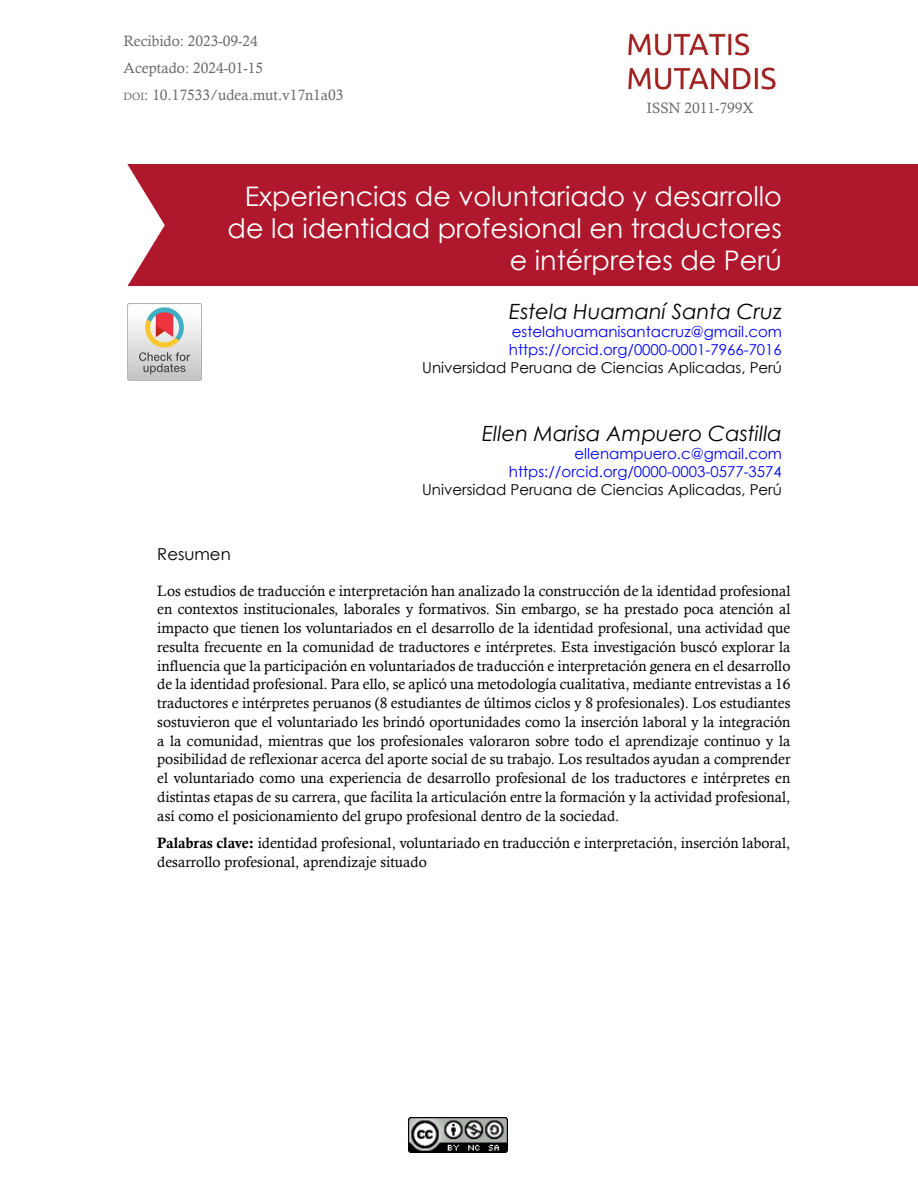
<style>
.page{position:relative;width:918px;height:1188px;background:#fff}
.page>*{position:absolute;margin:0;border:0;box-sizing:border-box;transform-origin:0 0}
.t1{font:27px/32.4px "Century Gothic";color:#fff;text-align:right}
.t2{font:italic 21px "Century Gothic";color:#000}
.t3{font:16.5px "Century Gothic";color:#000}
.t4{font:15px/18.8px "Calisto";color:#000;text-align:justify}
.t5{font:15px/18px "Century Gothic";color:#00f}
.t6{font:15px "Century Gothic";color:#000}
.t7{font:15px/27px "Calisto";color:#696969}
.t8{font:15px "Calisto";color:#6b6b6b}
.s1{font-size:10.5px}
.s2{font-family:"Calis MT Bol"}
</style>
<div class="page">
<img style="left:628px;top:33px;width:148px;height:57px">
<img style="left:409px;top:1118px;width:99px;height:35px">
<div style="left:100px;top:165px;width:818px;height:121px;background:#af182c"></div>
<svg style="left:100px;top:164px;width:65px;height:122px"></svg>
<img style="left:128px;top:303px;width:73px;height:78px">
<p class="t7" style="left:124px;top:27px;width:221px">Recibido: 2023-09-24<br>Aceptado: 2024-01-15<br><span class="s1">doi</span>: 10.17533/udea.mut.v17n1a03</p>
<p class="t8" style="left:647px;top:100px;width:109px">ISSN 2011-799X</p>
<h1 class="t1" style="left:228px;top:179px;width:556px">Experiencias de voluntariado y desarrollo de la identidad profesional en traductores e intérpretes de Perú</h1>
<h2 class="t2" style="left:509px;top:297px;width:274px">Estela Huamaní Santa Cruz</h2>
<p class="t5" style="left:509px;top:323px;width:275px">estelahuamanisantacruz@gmail.com https://orcid.org/0000-0001-7966-7016</p>
<p class="t6" style="left:422px;top:357px;width:361px">Universidad Peruana de Ciencias Aplicadas, Perú</p>
<h2 class="t2" style="left:482px;top:419px;width:301px">Ellen Marisa Ampuero Castilla</h2>
<p class="t5" style="left:509px;top:444px;width:275px;text-align:right">ellenampuero.c@gmail.com https://orcid.org/0000-0003-0577-3574</p>
<p class="t6" style="left:422px;top:479px;width:361px">Universidad Peruana de Ciencias Aplicadas, Perú</p>
<p class="t3" style="left:157px;top:542px;width:75px">Resumen</p>
<p class="t4" style="left:157px;top:581px;width:635px">Los estudios de traducción e interpretación han analizado la construcción de la identidad profesional en contextos institucionales, laborales y formativos. Sin embargo, se ha prestado poca atención al impacto que tienen los voluntariados en el desarrollo de la identidad profesional, una actividad que resulta frecuente en la comunidad de traductores e intérpretes. Esta investigación buscó explorar la influencia que la participación en voluntariados de traducción e interpretación genera en el desarrollo de la identidad profesional. Para ello, se aplicó una metodología cualitativa, mediante entrevistas a 16 traductores e intérpretes peruanos (8 estudiantes de últimos ciclos y 8 profesionales). Los estudiantes sostuvieron que el voluntariado les brindó oportunidades como la inserción laboral y la integración a la comunidad, mientras que los profesionales valoraron sobre todo el aprendizaje continuo y la posibilidad de reflexionar acerca del aporte social de su trabajo. Los resultados ayudan a comprender el voluntariado como una experiencia de desarrollo profesional de los traductores e intérpretes en distintas etapas de su carrera, que facilita la articulación entre la formación y la actividad profesional, así como el posicionamiento del grupo profesional dentro de la sociedad.</p>
<p class="t4" style="left:157px;top:833px;width:635px"><span class="s2">Palabras clave:</span> identidad profesional, voluntariado en traducción e interpretación, inserción laboral, desarrollo profesional, aprendizaje situado</p>
</div>
